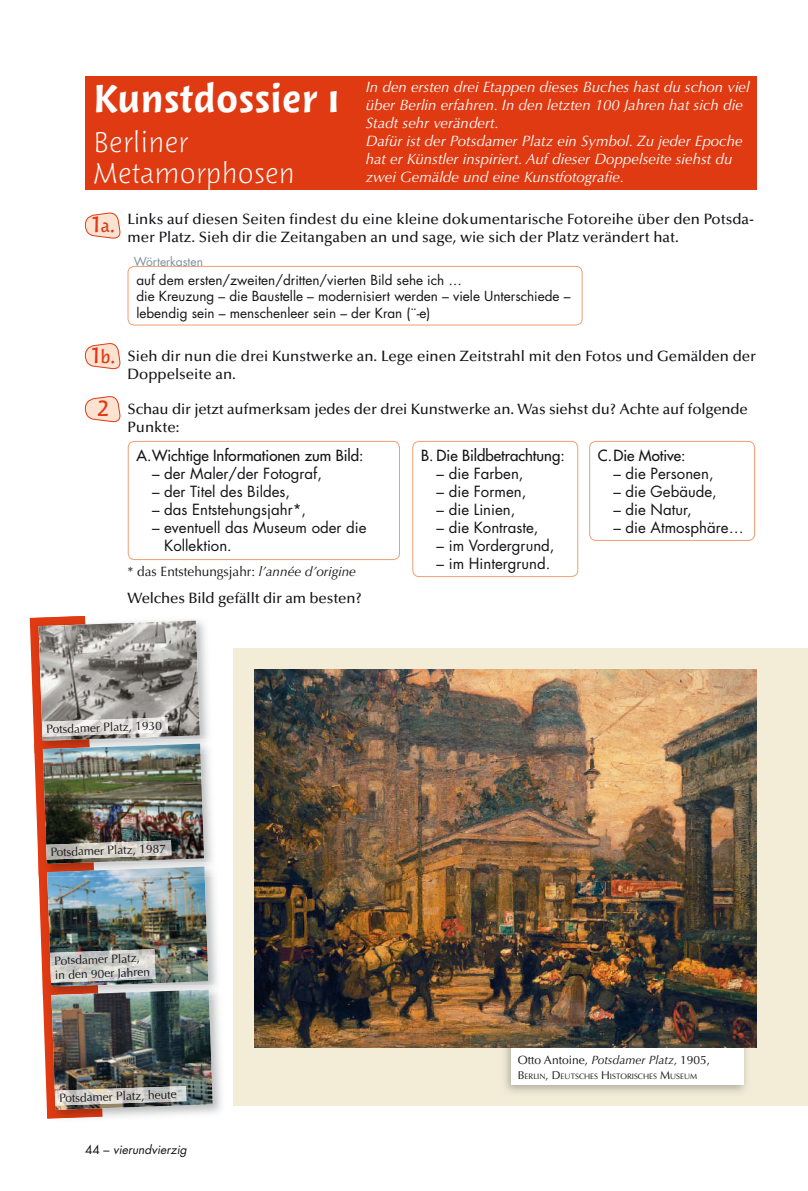
<style>
.page{position:relative;width:808px;height:1191px;background:#fff}
.page>*{position:absolute;margin:0;border:0;box-sizing:border-box;transform-origin:0 0}
.t1{font:600 45px "Woodland ITC Std";letter-spacing:.01em;color:#fff}
.t2{font:300 33px/31.5px "Woodland ITC Std";letter-spacing:.01em;color:#fff}
.t3{font:500 25.5px "Woodland ITC Std";color:#df3a12}
.t4{font:500 21px "Woodland ITC Std";color:#df3a12}
.t5{font:500 15px/18px "Optima LT Std";color:#141215}
.t6{font:italic 15px/18px "Optima LT Std";color:#fff}
.t7{font:15px/18px "Futura Std";color:#141215}
.t8{font:500 15px "Futura Std";color:#141215}
.t9{font:13.5px/16.5px "Futura Std";color:#141215}
.t10{font:13.5px "Optima LT Std";color:#141215}
.t11{font:12px/14.2px "Optima LT Std";color:#141215}
.t12{font:italic 12px "Futura Std";color:#141215}
.t13{font:12px "Futura Std";color:#7d919c}
.t14{font:7.8px "Optima LT Std";color:#141215}
.s1{font-size:25.5px}
.s2{font-style:italic}
.s3{font-style:normal}
.s4{font-size:11.25px}
</style>
<div class="page">
<img style="left:47px;top:999px;width:174px;height:120px">
<img style="left:30px;top:616px;width:183px;height:502px">
<img style="left:55px;top:1086px;width:131px;height:19px">
<div style="left:234px;top:648px;width:574px;height:457px;background:#f3edd7"></div>
<div style="left:85px;top:77px;width:672px;height:113px;background:#df3a12"></div>
<img style="left:500px;top:1047px;width:250px;height:46px">
<div style="left:511px;top:1036px;width:233px;height:48px;background:#fff"></div>
<img style="left:255px;top:670px;width:502px;height:377px">
<div style="left:128px;top:266px;width:455px;height:59px;border:1px solid #f19e6f;border-radius:6px"></div>
<div style="left:128px;top:441px;width:272px;height:119px;border:1px solid #f19e6f;border-radius:6px"></div>
<div style="left:412px;top:441px;width:166px;height:136px;border:1px solid #f19e6f;border-radius:6px"></div>
<div style="left:589px;top:441px;width:166px;height:100px;border:1px solid #f19e6f;border-radius:6px"></div>
<svg style="left:85px;top:212px;width:36px;height:27px"></svg>
<svg style="left:85px;top:343px;width:36px;height:27px"></svg>
<svg style="left:85px;top:396px;width:36px;height:27px"></svg>
<h1 class="t1" style="left:94px;top:75px;width:248px">Kunstdossier 1</h1>
<h2 class="t2" style="left:94px;top:127px;width:203px">Berliner<br>Metamorphosen</h2>
<p class="t6" style="left:366px;top:78px;width:385px">In den ersten drei Etappen dieses Buches hast du schon viel über Berlin erfahren. In den letzten 100 Jahren hat sich die Stadt sehr verändert.<br>Dafür ist der Potsdamer Platz ein Symbol. Zu jeder Epoche hat er Künstler inspiriert. Auf dieser Doppelseite siehst du zwei Gemälde und eine Kunst fotografie.</p>
<h3 class="t4" style="left:92px;top:215px;width:24px"><span class="s1">1</span>a.</h3>
<h3 class="t4" style="left:91px;top:346px;width:25px"><span class="s1">1</span>b.</h3>
<h3 class="t3" style="left:98px;top:395px;width:13px">2</h3>
<p class="t5" style="left:128px;top:210px;width:628px">Links auf diesen Seiten findest du eine kleine dokumentarische Fotoreihe über den Potsda&shy;mer Platz. Sieh dir die Zeitangaben an und sage, wie sich der Platz verändert hat.</p>
<p class="t9" style="left:136px;top:272px;width:436px">auf dem ersten/zweiten/dritten/vierten Bild sehe ich …<br>die Kreuzung – die Baustelle – modernisiert werden – viele Unterschiede – lebendig sein – menschenleer sein – der Kran (¨-e)</p>
<p class="t13" style="left:134px;top:254px;width:71px">Wörterkasten</p>
<p class="t5" style="left:128px;top:347px;width:630px">Sieh dir nun die drei Kunstwerke an. Lege einen Zeitstrahl mit den Fotos und Gemälden der<br>Doppelseite an.</p>
<p class="t5" style="left:128px;top:400px;width:622px">Schau dir jetzt aufmerksam jedes der drei Kunstwerke an. Was siehst du? Achte auf folgende<br>Punkte:</p>
<p class="t8" style="left:137px;top:446px;width:228px">A. Wichtige Informationen zum Bild:</p>
<p class="t7" style="left:152px;top:464px;width:171px">– der Maler/der Fotograf,</p>
<p class="t7" style="left:152px;top:482px;width:140px">– der Titel des Bildes,</p>
<p class="t7" style="left:152px;top:500px;width:156px">– das Entstehungsjahr*,</p>
<p class="t7" style="left:164px;top:518px;width:204px;text-indent:-12px">– eventuell das Museum oder die<br>Kollektion.</p>
<p class="t10" style="left:128px;top:564px;width:230px">* das Entstehungsjahr: <span class="s2">l’année d’origine</span></p>
<p class="t8" style="left:421px;top:446px;width:145px">B. Die Bildbetrachtung:</p>
<p class="t7" style="left:437px;top:464px;width:88px">– die Farben,</p>
<p class="t7" style="left:437px;top:482px;width:91px">– die Formen,</p>
<p class="t7" style="left:437px;top:500px;width:80px">– die Linien,</p>
<p class="t7" style="left:437px;top:518px;width:103px">– die Kontraste,</p>
<p class="t7" style="left:437px;top:536px;width:119px">– im Vordergrund,</p>
<p class="t7" style="left:437px;top:554px;width:115px">– im Hintergrund.</p>
<p class="t8" style="left:598px;top:446px;width:89px">C. Die Motive:</p>
<p class="t7" style="left:613px;top:464px;width:102px">– die Personen,</p>
<p class="t7" style="left:613px;top:482px;width:105px">– die Gebäude,</p>
<p class="t7" style="left:613px;top:500px;width:80px">– die natur,</p>
<p class="t7" style="left:613px;top:518px;width:132px">– die Atmosphäre…</p>
<p class="t5" style="left:128px;top:589px;width:236px">Welches Bild gefällt dir am besten?</p>
<p class="t11" style="left:46px;top:722px;width:117px;rotate:-2deg">Potsdamer Platz, 1930</p>
<p class="t11" style="left:50px;top:845px;width:117px;rotate:-2deg">Potsdamer Platz, 1987</p>
<p class="t11" style="left:54px;top:953px;width:97px;rotate:-2deg">Potsdamer Platz, in den 90er Jahren</p>
<p class="t11" style="left:59px;top:1091px;width:119px;rotate:-2deg">Potsdamer Platz, heute</p>
<p class="t12" style="left:85px;top:1142px;width:103px"><span class="s3">44 –</span> vierundvierzig</p>
<p class="t11" style="left:518px;top:1053px;width:194px">Otto Antoine, <span class="s2">Potsdamer Platz,</span> 1905,</p>
<p class="t14" style="left:518px;top:1071px;width:181px"><span class="s4">B</span>ERLIN<span class="s4">, D</span>EUTSCHES <span class="s4">H</span>ISTORISCHES <span class="s4">M</span>USEUM</p>
</div>
